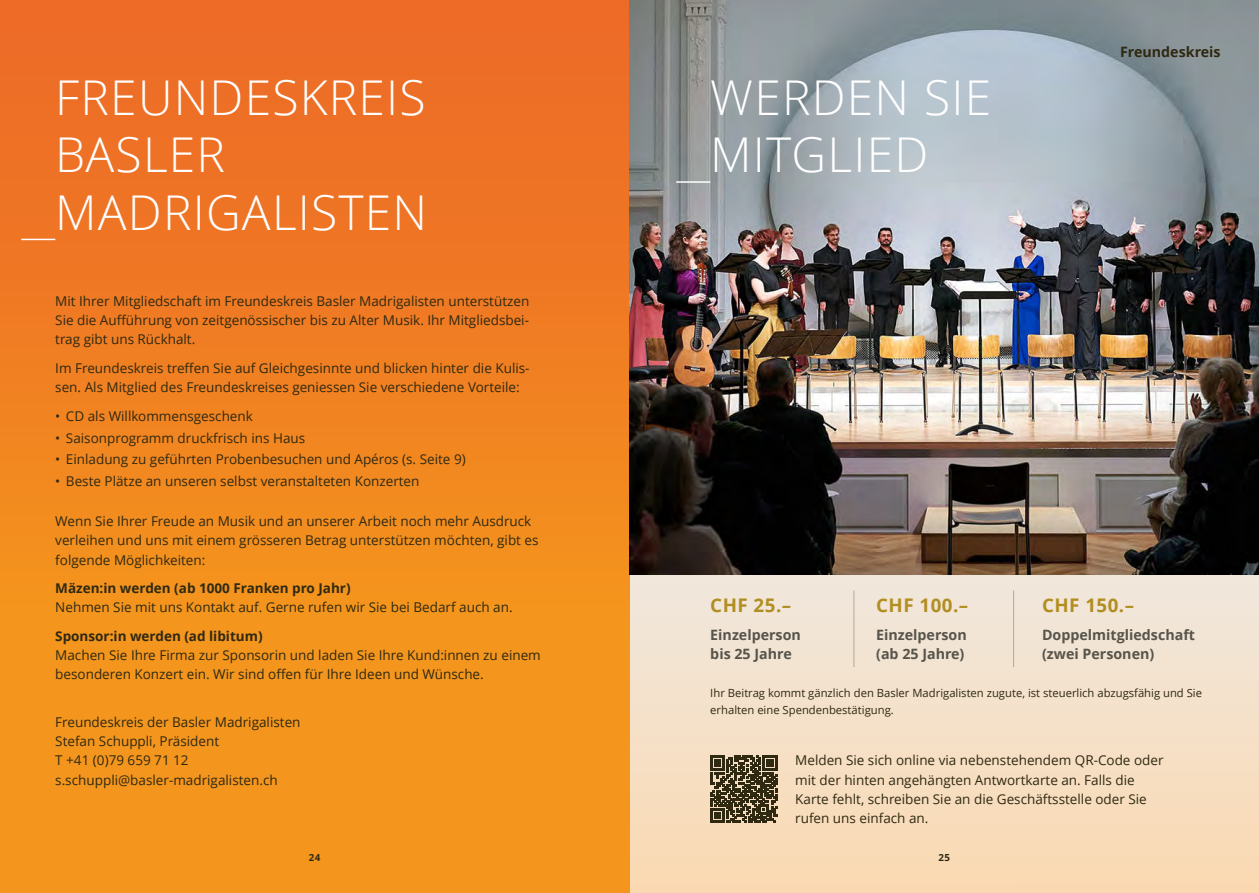
<style>
.page{position:relative;width:1259px;height:893px;background:#fff}
.page>*{position:absolute;margin:0;border:0;box-sizing:border-box;transform-origin:0 0}
.t1{font:300 48px/57.4px "Open Sans";letter-spacing:.025em;color:#fff}
.t2{font:700 18.75px "Open Sans";letter-spacing:.025em;color:#b18e21}
.t3{font:700 14.25px/19.2px "Open Sans";color:#57544b}
.t4{font:700 14.25px "Open Sans";color:#2f2912}
.t5{font:13.5px/19.2px "Open Sans";color:#2f2912}
.t6{font:700 13.5px "Open Sans";color:#2f2912}
.t7{font:11.25px/17px "Open Sans";color:#2f2912}
.t8{font:700 9.75px "Open Sans";color:#2f2912}
</style>
<div class="page">
<svg style="left:629px;top:574px;width:630px;height:319px;background:#f4dfc6"></svg>
<div style="left:0;top:0;width:629px;height:893px;background:linear-gradient(to bottom,#ed6a27,#f69e1b)"></div>
<hr style="left:21px;top:239px;width:34px;height:1px;background:#fff">
<img style="left:629px;top:0;width:630px;height:574px">
<hr style="left:676px;top:181px;width:34px;height:2px;background:#fff">
<hr style="left:853px;top:591px;width:1px;height:76px;background:#bcbcba">
<hr style="left:1013px;top:591px;width:1px;height:76px;background:#bcbcba">
<svg style="left:710px;top:756px;width:67px;height:67px;background:#60553c"></svg>
<h1 class="t1" style="left:55px;top:73px;width:373px">FREUNDESKREIS<br>BASLER<br>MADRIGALISTEN</h1>
<p class="t5" style="left:55px;top:293px;width:475px;text-align:justify">Mit Ihrer Mitgliedschaft im Freundeskreis Basler Madrigalisten unterstützen Sie die Aufführung von zeitgenössischer bis zu Alter Musik. Ihr Mitgliedsbei&shy;trag gibt uns Rückhalt.</p>
<p class="t5" style="left:55px;top:360px;width:476px">Im Freundeskreis treffen Sie auf Gleichgesinnte und blicken hinter die Kulis&shy;sen. Als Mitglied des Freundeskreises geniessen Sie verschiedene Vorteile:</p>
<p class="t5" style="left:55px;top:408px;width:199px">• CD als Willkommensgeschenk</p>
<p class="t5" style="left:55px;top:429px;width:251px">• Saisonprogramm druckfrisch ins Haus</p>
<p class="t5" style="left:55px;top:451px;width:412px">• Einladung zu geführten Probenbesuchen und Apéros (s. Seite 9)</p>
<p class="t5" style="left:55px;top:472px;width:366px">• Beste Plätze an unseren selbst veranstalteten Konzerten</p>
<p class="t5" style="left:55px;top:513px;width:485px">Wenn Sie Ihrer Freude an Musik und an unserer Arbeit noch mehr Ausdruck verleihen und uns mit einem grösseren Betrag unterstützen möchten, gibt es folgende Möglichkeiten:</p>
<p class="t6" style="left:55px;top:583px;width:297px">Mäzen:in werden (ab 1000 Franken pro Jahr)</p>
<p class="t5" style="left:55px;top:599px;width:459px">Nehmen Sie mit uns Kontakt auf. Gerne rufen wir Sie bei Bedarf auch an.</p>
<p class="t6" style="left:55px;top:631px;width:209px">Sponsor:in werden (ad libitum)</p>
<p class="t5" style="left:55px;top:647px;width:487px">Machen Sie Ihre Firma zur Sponsorin und laden Sie Ihre Kund:innen zu einem besonderen Konzert ein. Wir sind offen für Ihre Ideen und Wünsche.</p>
<p class="t5" style="left:55px;top:714px;width:247px">Freundeskreis der Basler Madrigalisten<br>Stefan Schuppli, Präsident<br>T +41 (0)79 659 71 12 s.schuppli@basler-madrigalisten.ch</p>
<h1 class="t1" style="left:710px;top:73px;width:282px">WERDEN SIE<br>MITGLIED</h1>
<p class="t4" style="left:1120px;top:47px;width:102px">Freundeskreis</p>
<h2 class="t2" style="left:710px;top:598px;width:82px">CHF 25.–</h2>
<p class="t3" style="left:710px;top:627px;width:92px">Einzelperson bis 25 Jahre</p>
<h2 class="t2" style="left:876px;top:598px;width:94px">CHF 100.–</h2>
<p class="t3" style="left:876px;top:627px;width:92px">Einzelperson (ab 25 Jahre)</p>
<h2 class="t2" style="left:1042px;top:598px;width:94px">CHF 150.–</h2>
<p class="t3" style="left:1042px;top:627px;width:154px">Doppelmitgliedschaft (zwei Personen)</p>
<p class="t7" style="left:710px;top:685px;width:493px">Ihr Beitrag kommt gänzlich den Basler Madrigalisten zugute, ist steuerlich abzugsfähig und Sie erhalten eine Spendenbestätigung.</p>
<p class="t5" style="left:795px;top:752px;width:370px">Melden Sie sich online via nebenstehendem QR-Code oder mit der hinten angehängten Antwortkarte an. Falls die Karte fehlt, schreiben Sie an die Geschäftsstelle oder Sie rufen uns einfach an.</p>
<p class="t8" style="left:309px;top:854px;width:13px">24</p>
<p class="t8" style="left:938px;top:854px;width:13px">25</p>
</div>
